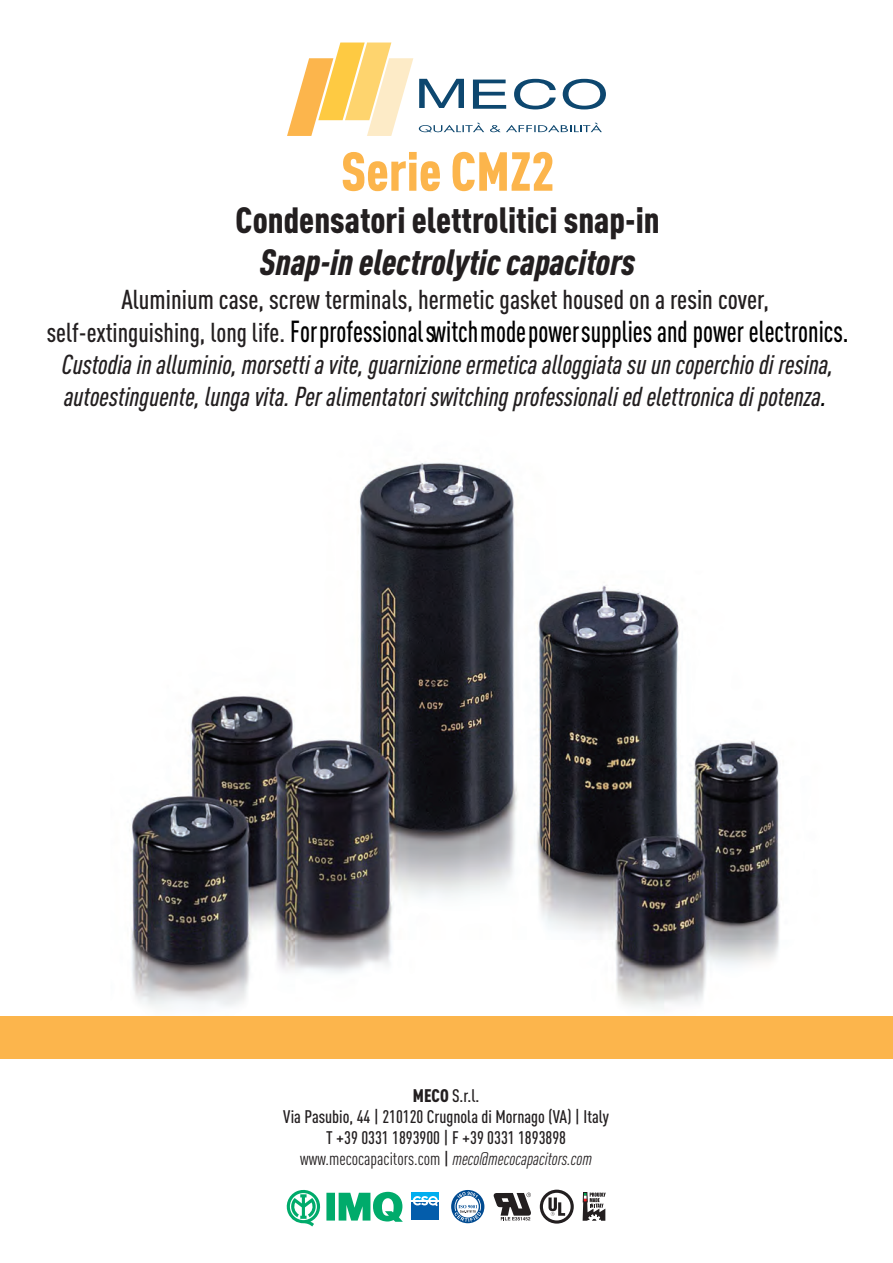
<style>
.page{position:relative;width:893px;height:1263px;background:#fff}
.page>*{position:absolute;margin:0;border:0;box-sizing:border-box;transform-origin:0 0}
.t1{font:900 condensed 54px "DIN Pro";color:#fcb54c}
.t2{font:900 condensed 36px "DIN Pro";color:#231f20}
.t3{font:italic 900 condensed 36px "DIN Pro";color:#231f20}
.t4{font:500 condensed 30px "DIN Pro";color:#000001;scale:.88 1}
.t5{font:italic 500 condensed 27px/32.4px "DIN Pro";color:#231f20}
.t6{font:500 condensed 27px "DIN Pro";color:#231f20}
.t7{font:500 condensed 18px/21px "DIN Pro";color:#231f20;text-align:center}
.s1{font-size:27px;color:#231f20}
.s2{font-size:30px;color:#000001}
.s3{font-weight:900}
.s4{font-weight:400}
.s5{font-weight:400;font-style:italic}
</style>
<div class="page">
<img style="left:131px;top:463px;width:649px;height:546px">
<div style="left:0;top:1016px;width:893px;height:43px;background:#fcb54c"></div>
<svg style="left:287px;top:43px;width:126px;height:93px"></svg>
<svg style="left:419px;top:79px;width:45px;height:29px"></svg>
<svg style="left:473px;top:80px;width:33px;height:29px"></svg>
<svg style="left:514px;top:79px;width:42px;height:30px"></svg>
<svg style="left:563px;top:79px;width:43px;height:30px"></svg>
<svg style="left:419px;top:123px;width:65px;height:9px"></svg>
<svg style="left:490px;top:123px;width:112px;height:9px"></svg>
<svg style="left:540px;top:1190px;width:34px;height:33px"></svg>
<div style="left:543px;top:1193px;width:28px;height:27px;background:#fff;border-radius:50%"></div>
<svg style="left:548px;top:1197px;width:17px;height:19px"></svg>
<svg style="left:493px;top:1192px;width:38px;height:28px"></svg>
<svg style="left:286px;top:1189px;width:117px;height:37px"></svg>
<div style="left:412px;top:1193px;width:27px;height:27px;background:#045dab"></div>
<div style="left:412px;top:1193px;width:27px;height:7px;background:#00aeef"></div>
<svg style="left:412px;top:1196px;width:27px;height:10px"></svg>
<svg style="left:451px;top:1190px;width:33px;height:33px"></svg>
<svg style="left:583px;top:1192px;width:23px;height:29px"></svg>
<div style="left:583px;top:1192px;width:4px;height:10px;border:1px solid #231f20"></div>
<h1 class="t1" style="left:341px;top:129px;width:215px">Serie CMZ2</h1>
<h2 class="t2" style="left:236px;top:192px;width:426px">Condensatori elettrolitici snap-in</h2>
<h2 class="t3" style="left:260px;top:234px;width:377px">Snap-in electrolytic capacitors</h2>
<p class="t6" style="left:121px;top:280px;width:649px">Aluminium case, screw terminals, hermetic gasket housed on a resin cover,</p>
<p class="t4" style="left:47px;top:309px;width:913px"><span class="s1">self-extinguishing, long life.</span> For professional switch mode power supplies and power electronics.</p>
<p class="t5" style="left:62px;top:346px;width:773px">Custodia in alluminio, morsetti a vite, guarnizione ermetica alloggiata su un coperchio di resina, autoestinguente, lunga vita. Per alimentatori switching professionali ed elettronica di potenza<span class="s2">.</span></p>
<p class="t7" style="left:283px;top:1083px;width:327px"><span class="s3">MECO</span> S.r.l.<br>Via Pasubio, 44 | 210120 Crugnola di Mornago (VA) | Italy T +39 0331 1893900 | F +39 0331 1893898 <span class="s4">www.mecocapacitors.com</span> | <span class="s5">meco@mecocapacitors.com</span></p>
</div>
